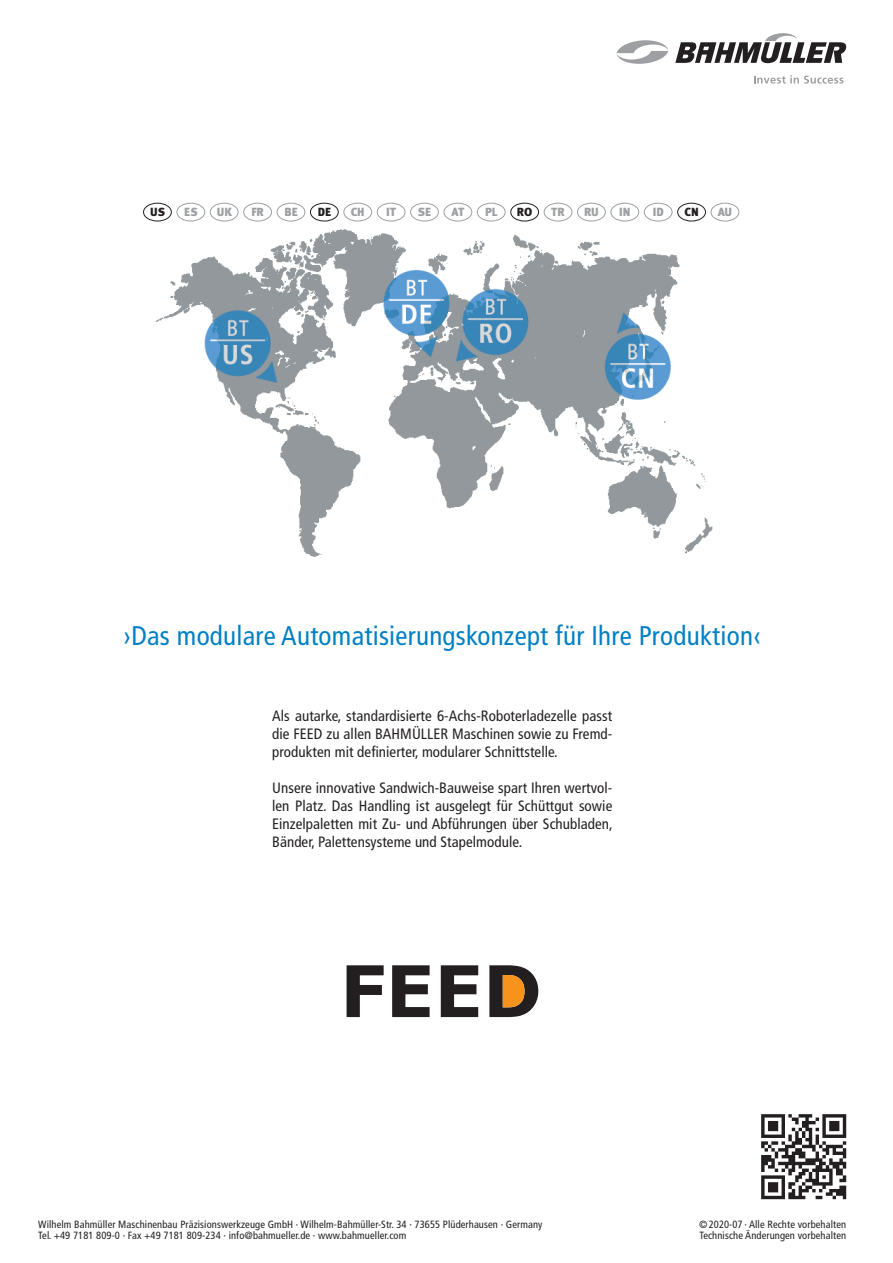
<style>
.page{position:relative;width:893px;height:1263px;background:#fff}
.page>*{position:absolute;margin:0;border:0;box-sizing:border-box;transform-origin:0 0}
.t1{font:condensed 27px "Frutiger LT Pro";letter-spacing:.01em;color:#0080c5}
.t2{font:condensed 15px/18px "Frutiger LT Pro";letter-spacing:.005em;color:#231f20;text-align:justify}
.t3{font:900 11.85px "Meta Pro";color:#9d9fa2}
.t4{font:900 11.85px "Meta Pro";color:#231f20}
.t5{font:condensed 10.5px/10.5px "Frutiger LT Pro";letter-spacing:.01em;color:#231f20}
</style>
<div class="page">
<svg style="left:754px;top:75px;width:89px;height:9px"></svg>
<svg style="left:675px;top:33px;width:171px;height:30px"></svg>
<svg style="left:616px;top:40px;width:52px;height:24px"></svg>
<img style="left:143px;top:204px;width:588px;height:353px">
<div style="left:143px;top:203px;width:29px;height:18px;border:1px solid #231f20;border-radius:50%"></div>
<div style="left:176px;top:203px;width:29px;height:18px;border:1px solid #9d9fa2;border-radius:50%"></div>
<div style="left:210px;top:203px;width:29px;height:18px;border:1px solid #9d9fa2;border-radius:50%"></div>
<div style="left:243px;top:203px;width:29px;height:18px;border:1px solid #9d9fa2;border-radius:50%"></div>
<div style="left:277px;top:203px;width:28px;height:18px;border:1px solid #9d9fa2;border-radius:50%"></div>
<div style="left:310px;top:203px;width:29px;height:18px;border:1px solid #231f20;border-radius:50%"></div>
<div style="left:343px;top:203px;width:29px;height:18px;border:1px solid #9d9fa2;border-radius:50%"></div>
<div style="left:377px;top:203px;width:28px;height:18px;border:1px solid #9d9fa2;border-radius:50%"></div>
<div style="left:410px;top:203px;width:29px;height:18px;border:1px solid #9d9fa2;border-radius:50%"></div>
<div style="left:444px;top:203px;width:28px;height:18px;border:1px solid #9d9fa2;border-radius:50%"></div>
<div style="left:477px;top:203px;width:29px;height:18px;border:1px solid #9d9fa2;border-radius:50%"></div>
<div style="left:510px;top:203px;width:29px;height:18px;border:1px solid #231f20;border-radius:50%"></div>
<div style="left:544px;top:203px;width:28px;height:18px;border:1px solid #9d9fa2;border-radius:50%"></div>
<div style="left:577px;top:203px;width:29px;height:18px;border:1px solid #9d9fa2;border-radius:50%"></div>
<div style="left:610px;top:203px;width:29px;height:18px;border:1px solid #9d9fa2;border-radius:50%"></div>
<div style="left:644px;top:203px;width:28px;height:18px;border:1px solid #9d9fa2;border-radius:50%"></div>
<div style="left:677px;top:203px;width:29px;height:18px;border:1px solid #231f20;border-radius:50%"></div>
<div style="left:711px;top:203px;width:28px;height:18px;border:1px solid #9d9fa2;border-radius:50%"></div>
<svg style="left:392px;top:965px;width:38px;height:52px"></svg>
<svg style="left:441px;top:965px;width:37px;height:52px"></svg>
<svg style="left:489px;top:965px;width:49px;height:52px;background:#71563b"></svg>
<svg style="left:347px;top:965px;width:37px;height:52px"></svg>
<svg style="left:761px;top:1114px;width:85px;height:85px"></svg>
<p class="t4" style="left:150px;top:202px;width:16px">US</p>
<p class="t3" style="left:184px;top:202px;width:15px">ES</p>
<p class="t3" style="left:217px;top:202px;width:17px">UK</p>
<p class="t3" style="left:251px;top:202px;width:14px">FR</p>
<p class="t3" style="left:284px;top:202px;width:15px">BE</p>
<p class="t4" style="left:318px;top:202px;width:15px">DE</p>
<p class="t3" style="left:351px;top:202px;width:15px">CH</p>
<p class="t3" style="left:386px;top:202px;width:11px">IT</p>
<p class="t3" style="left:418px;top:202px;width:15px">SE</p>
<p class="t3" style="left:452px;top:202px;width:14px">AT</p>
<p class="t3" style="left:485px;top:202px;width:14px">PL</p>
<p class="t4" style="left:517px;top:202px;width:17px">RO</p>
<p class="t3" style="left:551px;top:202px;width:15px">TR</p>
<p class="t3" style="left:584px;top:202px;width:16px">RU</p>
<p class="t3" style="left:619px;top:202px;width:13px">IN</p>
<p class="t3" style="left:653px;top:202px;width:13px">ID</p>
<p class="t4" style="left:684px;top:202px;width:16px">CN</p>
<p class="t3" style="left:718px;top:202px;width:16px">AU</p>
<h1 class="t1" style="left:124px;top:620px;width:639px">›Das modulare Automatisierungskonzept für Ihre Produktion‹</h1>
<p class="t2" style="left:272px;top:707px;width:342px">Als autarke, standardisierte 6-Achs-Roboterladezelle passt die FEED zu allen BAHMÜLLER Maschinen sowie zu Fremd&shy;produkten mit definierter, modularer Schnittstelle.</p>
<p class="t2" style="left:272px;top:779px;width:342px">Unsere innovative Sandwich-Bauweise spart Ihren wertvol&shy;len Platz. Das Handling ist ausgelegt für Schüttgut sowie Einzelpaletten mit Zu- und Abführungen über Schubladen, Bänder, Palettensysteme und Stapelmodule.</p>
<p class="t5" style="left:38px;top:1219px;width:506px">Wilhelm Bahmüller Maschinenbau Präzisionswerkzeuge GmbH · Wilhelm-Bahmüller-Str. 34 · 73655 Plüderhausen · Germany<br>Tel. +49 7181 809-0 · Fax +49 7181 809-234 · info@bahmueller.de · www.bahmueller.com</p>
<p class="t5" style="left:699px;top:1219px;width:149px">©2020-07 · Alle Rechte vorbehalten<br>Technische Änderungen vorbehalten</p>
</div>
